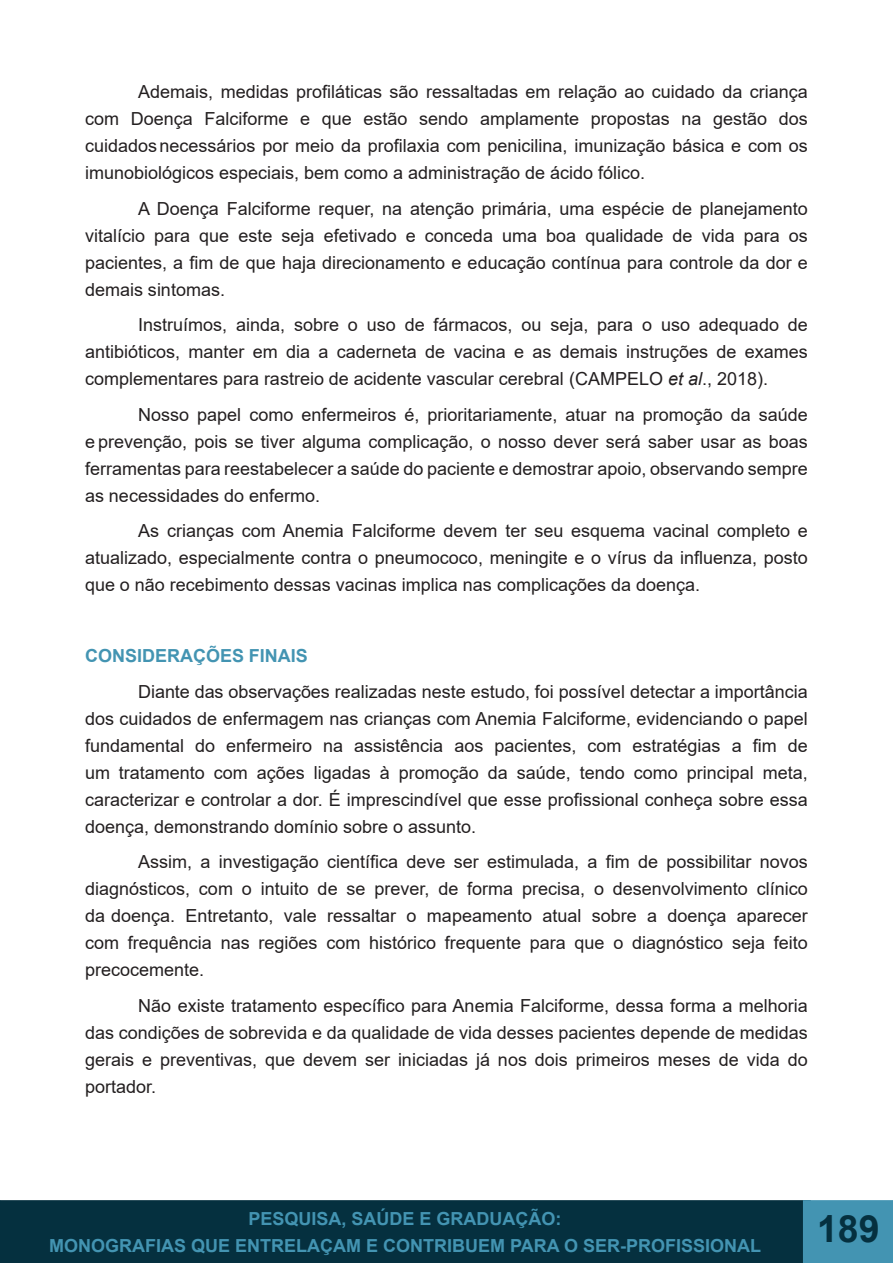
<style>
.page{position:relative;width:893px;height:1263px;background:#fff}
.page>*{position:absolute;margin:0;border:0;box-sizing:border-box;transform-origin:0 0}
.t1{font:700 37.5px "Arial";color:#05303f}
.t2{font:18px/27px "Arial";color:#231f20;text-align:justify}
.Heading_1{font:700 18px/27px "Arial";color:#4394b2;text-align:center}
.s1{font-style:italic}
</style>
<div class="page">
<div style="left:0;top:1201px;width:810px;height:61px;background:#05303f"></div>
<div style="left:0;top:1200px;width:811px;height:63px;border:2px solid #05303f"></div>
<div style="left:803px;top:1200px;width:90px;height:63px;background:#4394b2;border:2px solid #4394b2"></div>
<div style="left:812px;top:1214px;width:72px;height:48px;background:#4394b2"></div>
<p class="t2" style="left:85px;top:78px;width:724px;text-indent:53px">Ademais, medidas profiláticas são ressaltadas em relação ao cuidado da criança com Doença Falciforme e que estão sendo amplamente propostas na gestão dos cuidados necessários por meio da profilaxia com penicilina, imunização básica e com os imunobiológicos especiais, bem como a administração de ácido fólico.</p>
<p class="t2" style="left:85px;top:195px;width:724px;text-indent:53px">A Doença Falciforme requer, na atenção primária, uma espécie de planejamento vitalício para que este seja efetivado e conceda uma boa qualidade de vida para os pacientes, a fim de que haja direcionamento e educação contínua para controle da dor e demais sintomas.</p>
<p class="t2" style="left:85px;top:311px;width:724px;text-indent:53px">Instruímos, ainda, sobre o uso de fármacos, ou seja, para o uso adequado de antibióticos, manter em dia a caderneta de vacina e as demais instruções de exames complementares para rastreio de acidente vascular cerebral (CAMPELO <span class="s1">et al</span>., 2018).</p>
<p class="t2" style="left:85px;top:401px;width:724px;text-indent:53px">Nosso papel como enfermeiros é, prioritariamente, atuar na promoção da saúde e prevenção, pois se tiver alguma complicação, o nosso dever será saber usar as boas ferramentas para reestabelecer a saúde do paciente e demostrar apoio, observando sempre as necessidades do enfermo.</p>
<p class="t2" style="left:85px;top:517px;width:724px;text-indent:53px">As crianças com Anemia Falciforme devem ter seu esquema vacinal completo e atualizado, especialmente contra o pneumococo, meningite e o vírus da influenza, posto que o não recebimento dessas vacinas implica nas complicações da doença.</p>
<p class="Heading_1" style="left:85px;top:643px;width:224px">CONSIDERAÇÕES FINAIS</p>
<p class="t2" style="left:85px;top:678px;width:724px;text-indent:53px">Diante das observações realizadas neste estudo, foi possível detectar a importância dos cuidados de enfermagem nas crianças com Anemia Falciforme, evidenciando o papel fundamental do enfermeiro na assistência aos pacientes, com estratégias a fim de um tratamento com ações ligadas à promoção da saúde, tendo como principal meta, caracterizar e controlar a dor. É imprescindível que esse profissional conheça sobre essa doença, demonstrando domínio sobre o assunto.</p>
<p class="t2" style="left:85px;top:848px;width:724px;text-indent:53px">Assim, a investigação científica deve ser estimulada, a fim de possibilitar novos diagnósticos, com o intuito de se prever, de forma precisa, o desenvolvimento clínico da doença. Entretanto, vale ressaltar o mapeamento atual sobre a doença aparecer com frequência nas regiões com histórico frequente para que o diagnóstico seja feito precocemente.</p>
<p class="t2" style="left:85px;top:992px;width:724px;text-indent:53px">Não existe tratamento específico para Anemia Falciforme, dessa forma a melhoria das condições de sobrevida e da qualidade de vida desses pacientes depende de medidas gerais e preventivas, que devem ser iniciadas já nos dois primeiros meses de vida do portador.</p>
<p class="Heading_1" style="left:49px;top:1205px;width:714px">PESQUISA, SAÚDE E GRADUAÇÃO:<br>MONOGRAFIAS QUE ENTRELAÇAM E CONTRIBUEM PARA O SER-PROFISSIONAL</p>
<h1 class="t1" style="left:817px;top:1202px;width:64px">189</h1>
</div>
